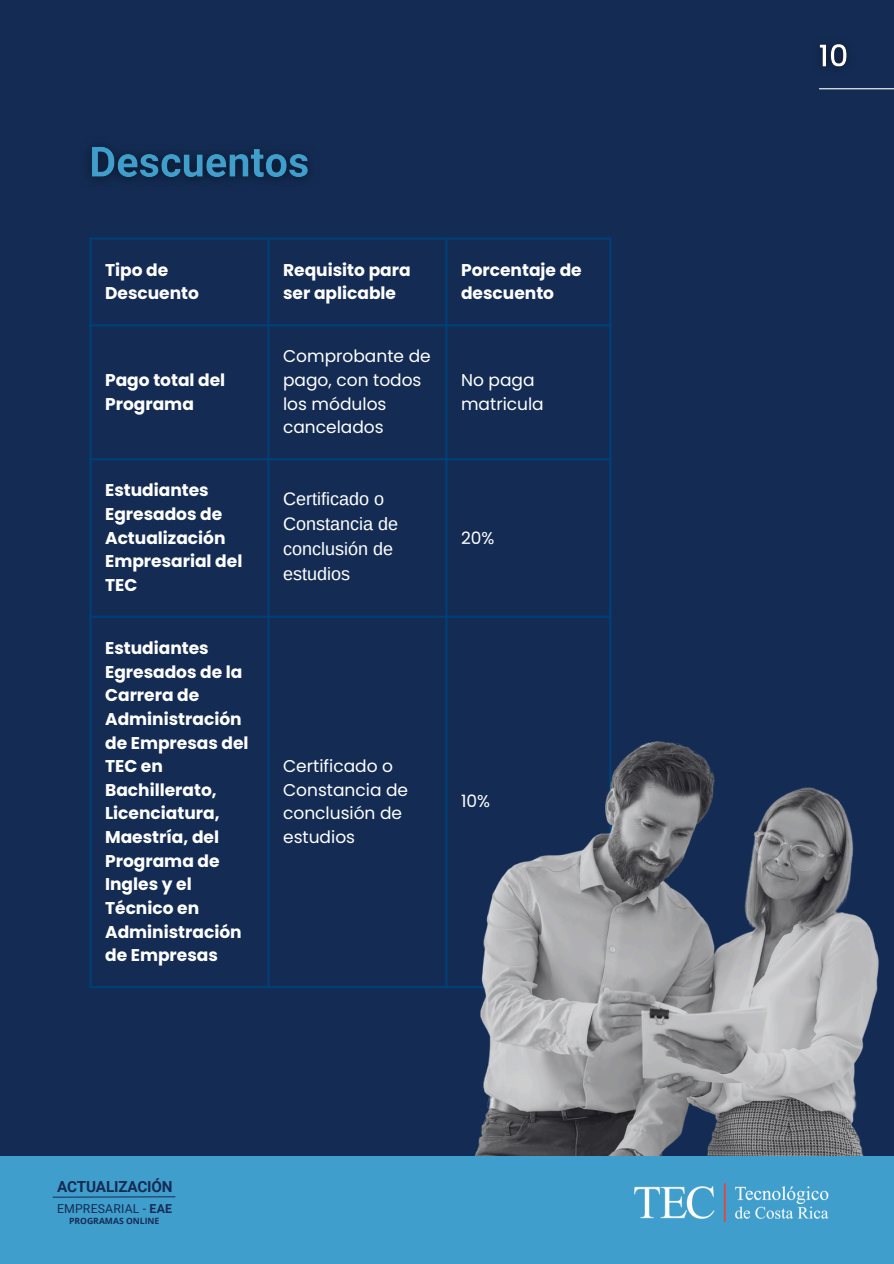
<style>
.page{position:relative;width:894px;height:1264px;background:#fff}
.page>*{position:absolute;margin:0;border:0;box-sizing:border-box;transform-origin:0 0}
.t1{font:18px/24.8px "Arimo";color:#fff}
.t2{font:700 16.95px/23.7px "Poppins";color:#fff}
.t3{font:16.95px/23.7px "Poppins";color:#fff}
.t4{font:700 15.3px "Roboto";letter-spacing:-.015em;color:#142c54}
.t5{font:12.3px "Roboto";letter-spacing:.015em;color:#142c54}
.t6{font:700 8.55px "Open Sans";color:#142c54}
.s1{font-weight:700}
</style>
<div class="page">
<div style="left:0;top:0;width:893px;height:1263px;background:#142c54"></div>
<hr style="left:818px;top:88px;width:75px;height:1px;background:#fff">
<hr style="left:89px;top:240px;width:3px;height:746px;background:#013e76">
<hr style="left:267px;top:240px;width:2px;height:746px;background:#013e76">
<hr style="left:445px;top:240px;width:2px;height:746px;background:#013e76">
<hr style="left:609px;top:240px;width:2px;height:746px;background:#013e76">
<hr style="left:89px;top:237px;width:522px;height:3px;background:#013e76">
<hr style="left:89px;top:324px;width:522px;height:2px;background:#013e76">
<hr style="left:89px;top:458px;width:522px;height:2px;background:#013e76">
<hr style="left:89px;top:615px;width:522px;height:3px;background:#013e76">
<hr style="left:89px;top:986px;width:522px;height:2px;background:#013e76">
<img style="left:445px;top:726px;width:434px;height:429px">
<img style="left:819px;top:44px;width:30px;height:25px">
<img style="left:88px;top:145px;width:222px;height:37px">
<div style="left:0;top:1155px;width:893px;height:108px;background:#409ecc"></div>
<img style="left:634px;top:1183px;width:195px;height:39px">
<hr style="left:53px;top:1196px;width:122px;height:1px;background:#142c54">
<p class="t2" style="left:105px;top:258px;width:95px">Tipo de<br>Descuento</p>
<p class="t2" style="left:283px;top:258px;width:129px">Requisito para ser aplicable</p>
<p class="t2" style="left:461px;top:258px;width:122px">Porcentaje de descuento</p>
<p class="t2" style="left:105px;top:368px;width:122px">Pago total del<br>Programa</p>
<p class="t3" style="left:283px;top:344px;width:149px">Comprobante de pago, con todos los módulos cancelados</p>
<p class="t2" style="left:105px;top:478px;width:139px">Estudiantes<br>Egresados de<br>Actualización<br>Empresarial del<br>TEC</p>
<p class="t1" style="left:283px;top:487px;width:117px">Certificado o<br>Constancia de conclusión de estudios</p>
<p class="t2" style="left:105px;top:636px;width:145px">Estudiantes<br>Egresados de la<br>Carrera de<br>Administración de Empresas del<br>TEC en<br>Bachillerato,<br>Licenciatura,<br>Maestría, del<br>Programa de<br>Ingles y el<br>Técnico en<br>Administración de Empresas</p>
<p class="t3" style="left:283px;top:754px;width:127px">Certificado o<br>Constancia de conclusión de estudios</p>
<p class="t3" style="left:461px;top:368px;width:84px">No paga matricula</p>
<p class="t3" style="left:461px;top:526px;width:35px">20%</p>
<p class="t3" style="left:461px;top:789px;width:31px">10%</p>
<p class="t4" style="left:57px;top:1178px;width:117px">ACTUALIZACIÓN</p>
<p class="t5" style="left:57px;top:1201px;width:116px">EMPRESARIAL - <span class="s1">EAE</span></p>
<h2 class="t6" style="left:69px;top:1214px;width:92px">PROGRAMAS ONLINE</h2>
</div>
